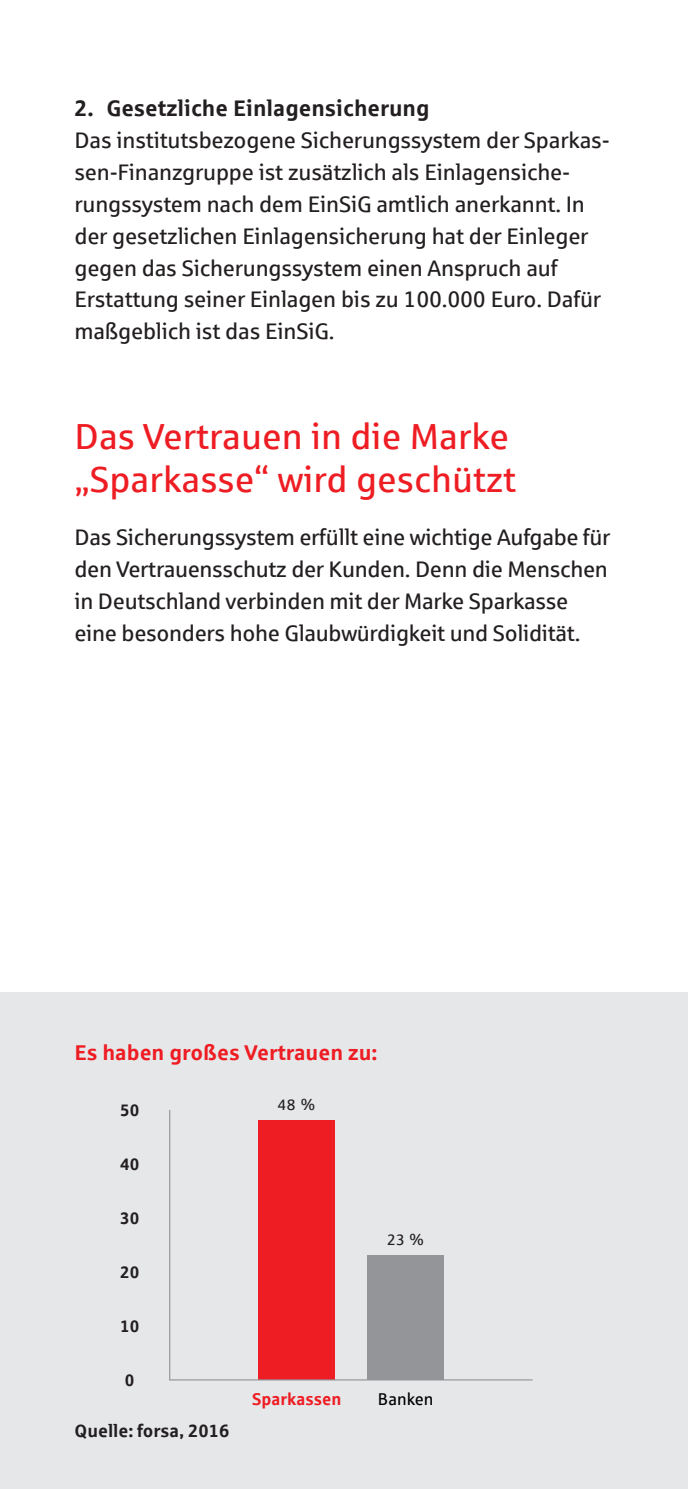
<style>
.page{position:relative;width:688px;height:1489px;background:#fff}
.page>*{position:absolute;margin:0;border:0;box-sizing:border-box;transform-origin:0 0}
.t1{font:36.25px/42.5px "Sparkasse Rg";color:#ee1d23}
.t2{font:22.5px/32px "Sparkasse Rg";letter-spacing:-.01em;color:#231f20}
.t3{font:700 22.5px "Sparkasse Rg";color:#231f20}
.t4{font:700 21.5px "Sparkasse Rg";color:#ee1d23}
.t5{font:700 17.75px "Sparkasse Rg";color:#231f20}
.t6{font:700 17px "Sparkasse Rg";color:#ee1d23}
.t7{font:17px "Sparkasse Rg";color:#000001}
.t8{font:700 16.75px "Sparkasse Rg";color:#231f20}
.t9{font:15px "Sparkasse Rg";color:#231f20}
</style>
<div class="page">
<div style="left:0;top:992px;width:687px;height:496px;background:#e6e7e9"></div>
<div style="left:367px;top:1255px;width:76px;height:124px;background:#939598"></div>
<div style="left:258px;top:1120px;width:77px;height:259px;background:#ee1d23"></div>
<hr style="left:170px;top:1379px;width:362px;height:1px;background:#939598">
<hr style="left:169px;top:1109px;width:1px;height:271px;background:#939598">
<p class="t3" style="left:74px;top:94px;width:356px">2. Gesetzliche Einlagensicherung</p>
<p class="t2" style="left:74px;top:123px;width:536px">Das institutsbezogene Sicherungssystem der Sparkas&shy;sen-Finanzgruppe ist zusätzlich als Einlagensiche&shy;rungssystem nach dem EinSiG amtlich anerkannt. In der gesetzlichen Einlagensicherung hat der Einleger gegen das Sicherungssystem einen Anspruch auf Erstattung seiner Einlagen bis zu 100.000 Euro. Dafür maßgeblich ist das EinSiG.</p>
<p class="t1" style="left:74px;top:414px;width:443px">Das Vertrauen in die Marke „Sparkasse“ wird geschützt</p>
<p class="t2" style="left:74px;top:520px;width:537px">Das Sicherungssystem erfüllt eine wichtige Aufgabe für den Vertrauensschutz der Kunden. Denn die Menschen in Deutschland verbinden mit der Marke Sparkasse eine besonders hohe Glaubwürdigkeit und Solidität.</p>
<p class="t4" style="left:74px;top:1038px;width:304px">Es haben großes Vertrauen zu:</p>
<p class="t8" style="left:120px;top:1099px;width:21px">50</p>
<p class="t8" style="left:120px;top:1153px;width:21px">40</p>
<p class="t8" style="left:120px;top:1207px;width:21px">30</p>
<p class="t8" style="left:120px;top:1261px;width:21px">20</p>
<p class="t8" style="left:120px;top:1315px;width:21px">10</p>
<p class="t8" style="left:125px;top:1369px;width:11px">0</p>
<p class="t5" style="left:74px;top:1419px;width:156px">Quelle: forsa, 2016</p>
<p class="t9" style="left:277px;top:1095px;width:39px">48 %</p>
<p class="t9" style="left:387px;top:1230px;width:39px">23 %</p>
<p class="t6" style="left:252px;top:1387px;width:91px">Sparkassen</p>
<p class="t7" style="left:378px;top:1387px;width:57px">Banken</p>
</div>
